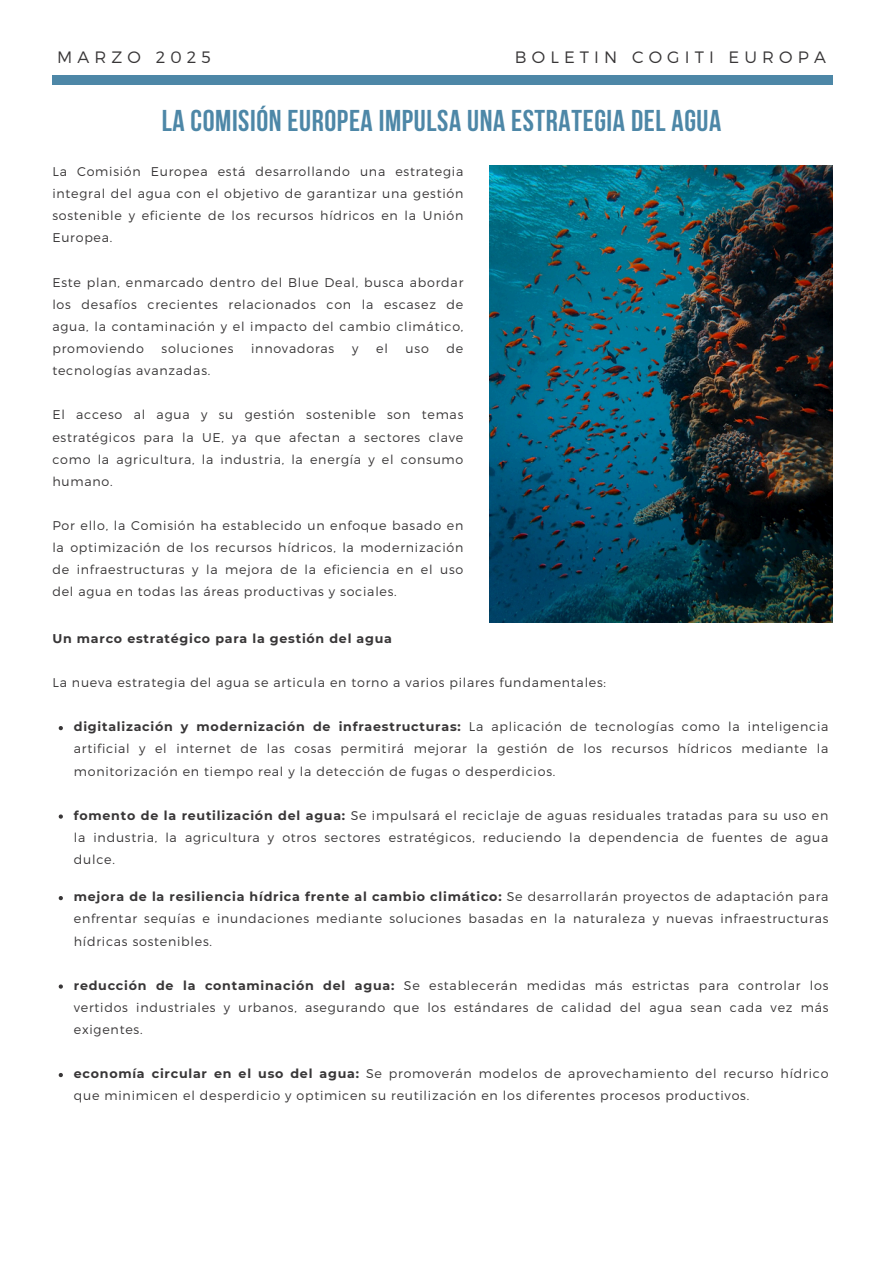
<style>
.page{position:relative;width:894px;height:1264px;background:#fff}
.page>*{position:absolute;margin:0;border:0;box-sizing:border-box;transform-origin:0 0}
.t1{font:700 30px "Bebas Neue";letter-spacing:.02em;color:#4d87a7}
.t2{font:300 16.5px "Montserrat";letter-spacing:.31em;color:#383637}
.t3{font:300 12.6px/22px "Montserrat";letter-spacing:.06em;color:#383637;text-align:justify}
.t4{font:700 12.6px "Montserrat";letter-spacing:.06em;color:#383637}
.s1{font-weight:700}
</style>
<div class="page">
<div style="left:52px;top:75px;width:780px;height:9px;background:#4d87a7"></div>
<img style="left:489px;top:165px;width:343px;height:457px">
<svg style="left:59px;top:726px;width:4px;height:4px"></svg>
<svg style="left:59px;top:814px;width:4px;height:4px"></svg>
<svg style="left:59px;top:896px;width:4px;height:4px"></svg>
<svg style="left:59px;top:984px;width:4px;height:4px"></svg>
<svg style="left:59px;top:1073px;width:4px;height:4px"></svg>
<h2 class="t2" style="left:57px;top:46px;width:155px">MARZO 2025</h2>
<h2 class="t2" style="left:514px;top:46px;width:312px">BOLETIN COGITI EUROPA</h2>
<p class="t1" style="left:162px;top:109px;width:561px">LA COMISIÓN EUROPEA IMPULSA UNA ESTRATEGIA DEL AGUA</p>
<p class="t3" style="left:52px;top:160px;width:412px">La Comisión Europea está desarrollando una estrategia integral del agua con el objetivo de garantizar una gestión sostenible y eficiente de los recursos hídricos en la Unión Europea.</p>
<p class="t3" style="left:52px;top:270px;width:412px">Este plan, enmarcado dentro del Blue Deal, busca abordar los desafíos crecientes relacionados con la escasez de agua, la contaminación y el impacto del cambio climático, promoviendo</p>
<p class="t3" style="left:161px;top:337px;width:73px">soluciones</p>
<p class="t3" style="left:251px;top:337px;width:85px">innovadoras</p>
<p class="t3" style="left:352px;top:337px;width:8px">y</p>
<p class="t3" style="left:376px;top:337px;width:13px">el</p>
<p class="t3" style="left:405px;top:337px;width:25px">uso</p>
<p class="t3" style="left:446px;top:337px;width:18px">de</p>
<p class="t3" style="left:52px;top:359px;width:159px">tecnologías avanzadas.</p>
<h3 class="t3" style="left:52px;top:403px;width:412px">El acceso al agua y su gestión sostenible son temas estratégicos para la UE, ya que afectan a sectores clave como la agricultura, la industria, la energía y el consumo humano.</h3>
<p class="t3" style="left:52px;top:514px;width:412px">Por ello, la Comisión ha establecido un enfoque basado en la optimización de los recursos hídricos, la modernización de infraestructuras y la mejora de la eficiencia en el uso del agua en todas las áreas productivas y sociales.</p>
<p class="t4" style="left:52px;top:630px;width:341px">Un marco estratégico para la gestión del agua</p>
<h1 class="t3" style="left:52px;top:671px;width:555px">La nueva estrategia del agua se articula en torno a varios pilares fundamentales:</h1>
<p class="t3" style="left:74px;top:715px;width:755px"><span class="s1">digitalización y modernización de infraestructuras:</span> La aplicación de tecnologías como la inteligencia artificial y el internet de las cosas permitirá mejorar la gestión de los recursos hídricos mediante la monitorización en tiempo real y la detección de fugas o desperdicios.</p>
<p class="t3" style="left:74px;top:803px;width:755px"><span class="s1">fomento de la reutilización del agua:</span> Se impulsará el reciclaje de aguas residuales tratadas para su uso en la industria, la agricultura y otros sectores estratégicos, reduciendo la dependencia de fuentes de agua dulce.</p>
<p class="t3" style="left:74px;top:885px;width:755px"><span class="s1">mejora de la resiliencia hídrica frente al cambio climático:</span> Se desarrollarán proyectos de adaptación para enfrentar sequías e inundaciones mediante soluciones basadas en la naturaleza y nuevas infraestructuras hídricas sostenibles.</p>
<p class="t3" style="left:74px;top:973px;width:756px"><span class="s1">reducción de la contaminación del agua:</span> Se establecerán medidas más estrictas para controlar los vertidos industriales y urbanos, asegurando que los estándares de calidad del agua sean cada vez más exigentes.</p>
<p class="t3" style="left:74px;top:1062px;width:755px"><span class="s1">economía circular en el uso del agua:</span> Se promoverán modelos de aprovechamiento del recurso hídrico que minimicen el desperdicio y optimicen su reutilización en los diferentes procesos productivos.</p>
</div>
